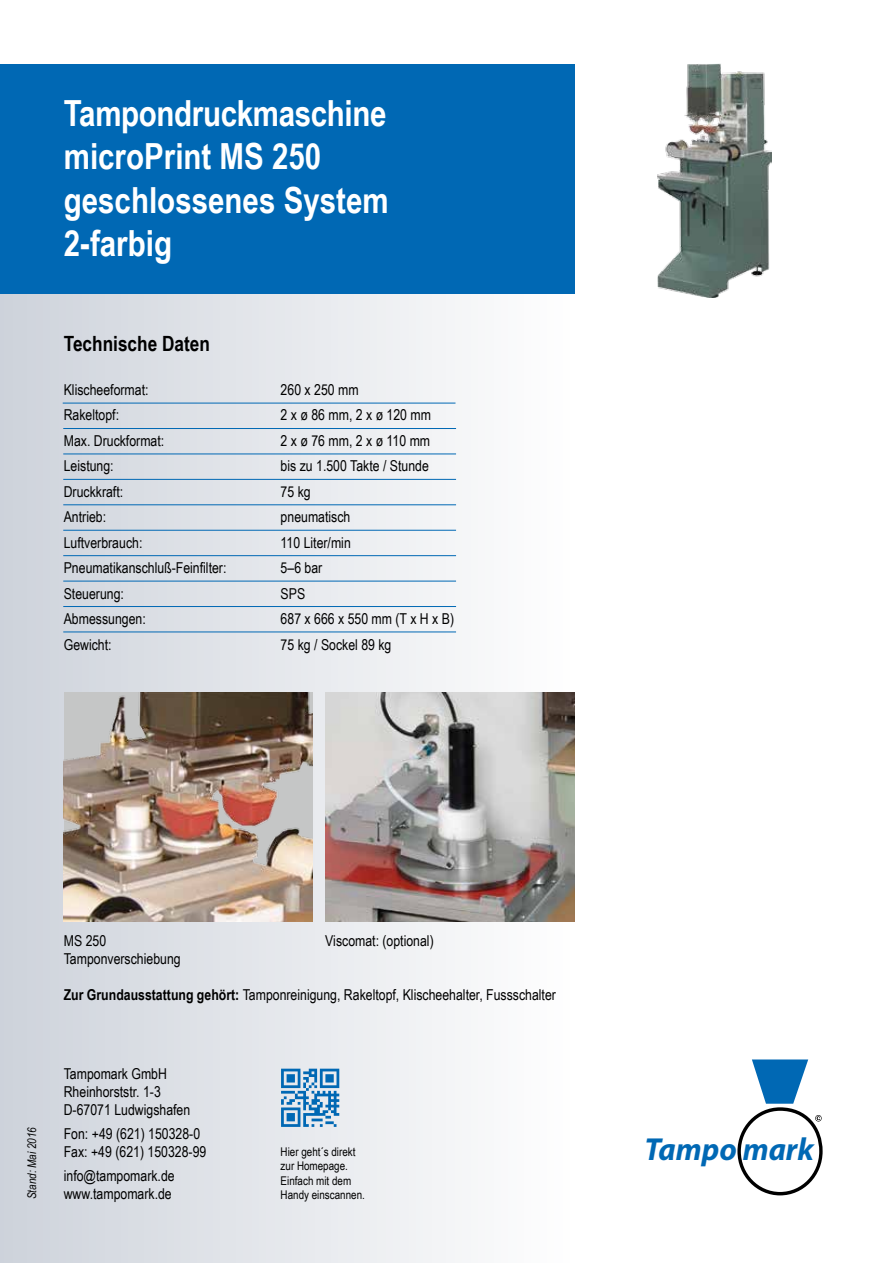
<style>
.page{position:relative;width:893px;height:1263px;background:#fff}
.page>*{position:absolute;margin:0;border:0;box-sizing:border-box;transform-origin:0 0}
.t1{font:700 36px/43.2px "Arial Narrow";color:#fff}
.t2{font:italic 700 31.95px "Myriad Pro";color:#0068b4}
.t3{font:700 21px "Arial Narrow";color:#000}
.t4{font:15px/18px "Arial Narrow";color:#000}
.t5{font:12px/14.4px "Arial Narrow";color:#000}
.t6{font:italic 12px "Arial Narrow";color:#000}
.s1{font-weight:700}
</style>
<div class="page">
<div style="left:0;top:240px;width:574px;height:1023px;background:linear-gradient(to right,#cdd2db,#fefefe)"></div>
<svg style="left:281px;top:1069px;width:58px;height:58px;background:#72a8d0"></svg>
<img style="left:64px;top:692px;width:249px;height:230px">
<img style="left:325px;top:692px;width:249px;height:230px">
<svg style="left:815px;top:1115px;width:7px;height:6px"></svg>
<svg style="left:752px;top:1059px;width:56px;height:45px"></svg>
<div style="left:737px;top:1107px;width:86px;height:88px;border:3px solid #000;border-radius:50%"></div>
<div style="left:0;top:64px;width:574px;height:229px;background:#0068b4"></div>
<hr style="left:63px;top:632px;width:393px;height:1px;background:#0068b4">
<hr style="left:63px;top:403px;width:392px;height:1px;background:#0068b4">
<hr style="left:63px;top:428px;width:393px;height:1px;background:#0068b4">
<hr style="left:63px;top:530px;width:393px;height:1px;background:#0068b4">
<hr style="left:63px;top:454px;width:393px;height:1px;background:#0068b4">
<hr style="left:63px;top:479px;width:393px;height:1px;background:#0068b4">
<hr style="left:63px;top:555px;width:393px;height:1px;background:#0068b4">
<hr style="left:63px;top:606px;width:393px;height:1px;background:#0068b4">
<hr style="left:63px;top:504px;width:393px;height:1px;background:#0068b4">
<hr style="left:63px;top:581px;width:393px;height:1px;background:#0068b4">
<img style="left:657px;top:64px;width:114px;height:233px">
<h1 class="t1" style="left:64px;top:90px;width:326px">Tampondruckmaschine microPrint MS 250 geschlossenes System<br>2-farbig</h1>
<h3 class="t3" style="left:64px;top:328px;width:148px">Technische Daten</h3>
<p class="t4" style="left:64px;top:380px;width:86px">Klischeeformat:</p>
<p class="t4" style="left:281px;top:380px;width:79px">260 x 250 mm</p>
<p class="t4" style="left:64px;top:405px;width:57px">Rakeltopf:</p>
<p class="t4" style="left:281px;top:405px;width:152px">2 x ø 86 mm, 2 x ø 120 mm</p>
<p class="t4" style="left:64px;top:431px;width:102px">Max. Druckformat:</p>
<p class="t4" style="left:281px;top:431px;width:151px">2 x ø 76 mm, 2 x ø 110 mm</p>
<p class="t4" style="left:64px;top:456px;width:51px">Leistung:</p>
<p class="t4" style="left:281px;top:456px;width:150px">bis zu 1.500 Takte / Stunde</p>
<p class="t4" style="left:64px;top:482px;width:61px">Druckkraft:</p>
<p class="t4" style="left:281px;top:482px;width:32px">75 kg</p>
<p class="t4" style="left:64px;top:507px;width:44px">Antrieb:</p>
<p class="t4" style="left:281px;top:507px;width:71px">pneumatisch</p>
<p class="t4" style="left:64px;top:533px;width:80px">Luftverbrauch:</p>
<p class="t4" style="left:281px;top:533px;width:72px">110 Liter/min</p>
<p class="t4" style="left:64px;top:558px;width:164px">Pneumatikanschluß-Feinfilter:</p>
<p class="t4" style="left:281px;top:558px;width:43px">5–6 bar</p>
<p class="t4" style="left:64px;top:584px;width:62px">Steuerung:</p>
<p class="t4" style="left:281px;top:584px;width:26px">SPS</p>
<p class="t4" style="left:64px;top:609px;width:84px">Abmessungen:</p>
<p class="t4" style="left:281px;top:609px;width:175px">687 x 666 x 550 mm (T x H x B)</p>
<p class="t4" style="left:64px;top:635px;width:49px">Gewicht:</p>
<p class="t4" style="left:281px;top:635px;width:112px">75 kg / Sockel 89 kg</p>
<p class="t6" style="left:24px;top:1199px;width:73px;rotate:-90deg">Stand: Mai 2016</p>
<p class="t4" style="left:64px;top:931px;width:44px">MS 250</p>
<p class="t4" style="left:325px;top:931px;width:110px">Viscomat: (optional)</p>
<p class="t4" style="left:64px;top:949px;width:118px">Tamponverschiebung</p>
<p class="t4" style="left:64px;top:985px;width:494px"><span class="s1">Zur Grundausstattung gehört:</span> Tamponreinigung, Rakeltopf, Klischeehalter, Fussschalter</p>
<p class="t4" style="left:64px;top:1064px;width:128px">Tampomark GmbH<br>Rheinhorststr. 1-3<br>D-67071 Ludwigshafen</p>
<p class="t4" style="left:64px;top:1124px;width:144px">Fon: +49 (621) 150328-0<br>Fax: +49 (621) 150328-99</p>
<p class="t4" style="left:64px;top:1166px;width:112px">info@tampomark.de</p>
<p class="t4" style="left:64px;top:1184px;width:109px">www.tampomark.de</p>
<p class="t5" style="left:281px;top:1144px;width:86px">Hier geht´s direkt zur Homepage.<br>Einfach mit dem<br>Handy einscannen.</p>
<h2 class="t2" style="left:644px;top:1128px;width:171px">Tampo mark</h2>
</div>
